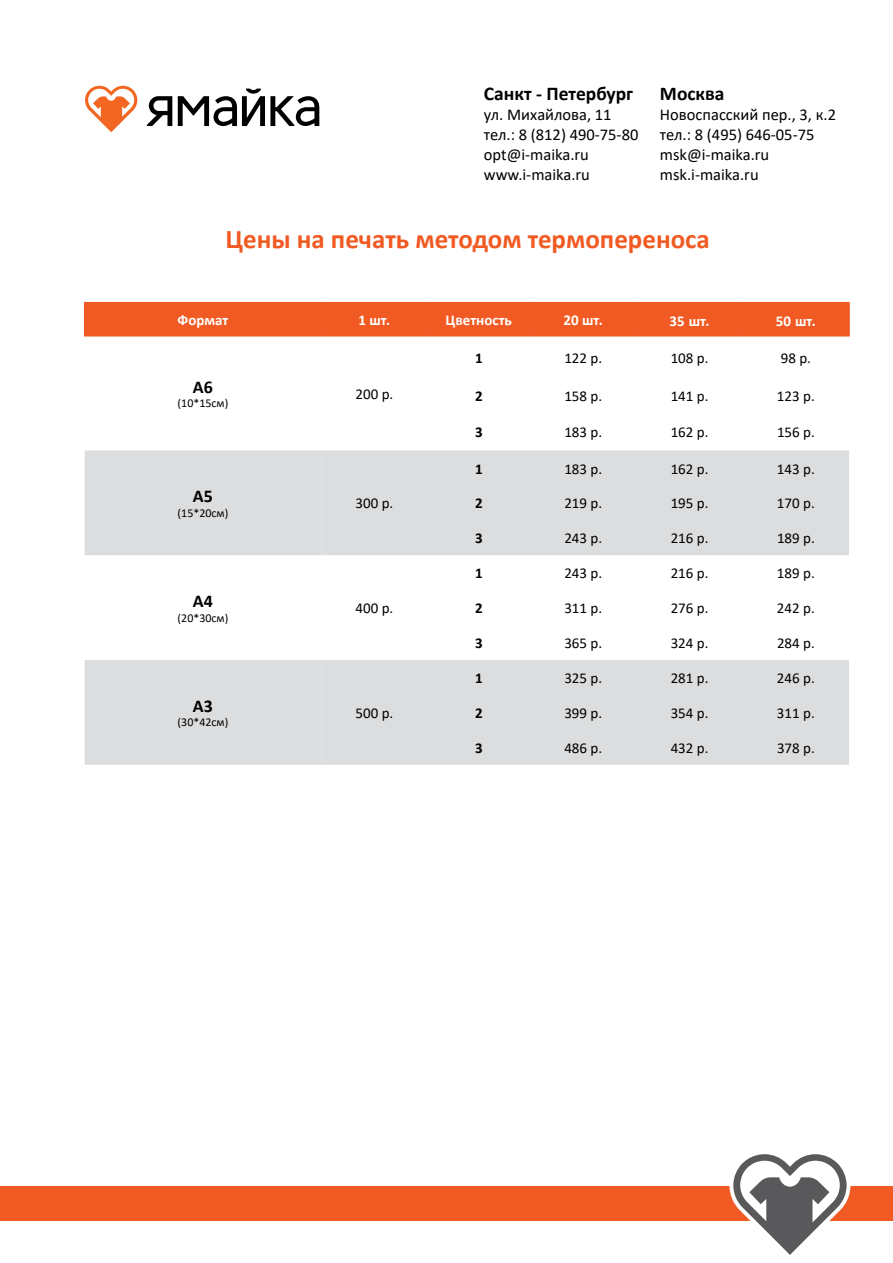
<style>
.page{position:relative;width:893px;height:1263px;background:#fff}
.page>*{position:absolute;margin:0;border:0;box-sizing:border-box;transform-origin:0 0}
.t1{font:700 27px "Calibri";color:#f15a22}
.t2{font:700 19.5px "Calibri";color:#000}
.t3{font:700 18px "Calibri";color:#000}
.t4{font:16.5px/19.8px "Calibri";color:#000}
.t5{font:15px "Calibri";color:#000}
.t6{font:700 15px "Calibri";color:#fff}
.t7{font:700 15px "Calibri";color:#000}
.t8{font:12px "Calibri";color:#000}
</style>
<div class="page">
<div style="left:0;top:1186px;width:893px;height:34px;background:#f15a22"></div>
<div style="left:85px;top:303px;width:763px;height:32px;background:#f15a22"></div>
<svg style="left:85px;top:450px;width:236px;height:315px;fill:#dcddde"></svg>
<svg style="left:321px;top:450px;width:528px;height:315px;fill:#dcddde"></svg>
<hr style="left:84px;top:335px;width:237px;height:1px;background:#f15a22">
<hr style="left:321px;top:335px;width:107px;height:1px;background:#f15a22">
<hr style="left:428px;top:335px;width:102px;height:1px;background:#f15a22">
<hr style="left:530px;top:335px;width:106px;height:1px;background:#f15a22">
<hr style="left:636px;top:335px;width:107px;height:1px;background:#f15a22">
<hr style="left:743px;top:335px;width:107px;height:1px;background:#f15a22">
<hr style="left:84px;top:302px;width:237px;height:1px;background:#f15a22">
<hr style="left:84px;top:303px;width:1px;height:32px;background:#f15a22">
<hr style="left:428px;top:302px;width:102px;height:1px;background:#f15a22">
<hr style="left:636px;top:302px;width:107px;height:1px;background:#f15a22">
<hr style="left:321px;top:302px;width:107px;height:1px;background:#f15a22">
<hr style="left:320px;top:303px;width:2px;height:32px;background:#f15a22">
<hr style="left:427px;top:303px;width:1px;height:32px;background:#f15a22">
<hr style="left:530px;top:302px;width:106px;height:1px;background:#f15a22">
<hr style="left:529px;top:303px;width:2px;height:32px;background:#f15a22">
<hr style="left:636px;top:303px;width:1px;height:32px;background:#f15a22">
<hr style="left:743px;top:302px;width:107px;height:1px;background:#f15a22">
<hr style="left:742px;top:303px;width:1px;height:32px;background:#f15a22">
<hr style="left:848px;top:303px;width:2px;height:32px;background:#f15a22">
<svg style="left:729px;top:1154px;width:121px;height:101px"></svg>
<svg style="left:85px;top:86px;width:52px;height:46px"></svg>
<svg style="left:178px;top:89px;width:141px;height:37px"></svg>
<svg style="left:147px;top:96px;width:25px;height:30px"></svg>
<h2 class="t2" style="left:484px;top:80px;width:151px">Санкт - Петербург</h2>
<p class="t4" style="left:484px;top:104px;width:156px">ул. Михайлова, 11 тел.: 8 (812) 490-75-80 opt@i-maika.ru www.i-maika.ru</p>
<h2 class="t2" style="left:660px;top:80px;width:66px">Москва</h2>
<p class="t4" style="left:660px;top:104px;width:178px">Новоспасский пер., 3, к.2 тел.: 8 (495) 646-05-75 msk@i-maika.ru msk.i-maika.ru</p>
<h1 class="t1" style="left:226px;top:220px;width:486px">Цены на печать методом термопереноса</h1>
<p class="t6" style="left:178px;top:309px;width:52px">Формат</p>
<p class="t6" style="left:359px;top:309px;width:33px">1 шт.</p>
<p class="t6" style="left:446px;top:309px;width:68px">Цветность</p>
<p class="t6" style="left:564px;top:309px;width:41px">20 шт.</p>
<p class="t6" style="left:670px;top:310px;width:42px">35 шт.</p>
<p class="t6" style="left:776px;top:310px;width:42px">50 шт.</p>
<p class="t3" style="left:193px;top:374px;width:22px">А6</p>
<p class="t8" style="left:178px;top:395px;width:52px">(10*15см)</p>
<p class="t3" style="left:193px;top:484px;width:22px">А5</p>
<p class="t8" style="left:178px;top:504px;width:52px">(15*20см)</p>
<p class="t3" style="left:193px;top:588px;width:22px">А4</p>
<p class="t8" style="left:178px;top:609px;width:52px">(20*30см)</p>
<p class="t3" style="left:193px;top:693px;width:22px">А3</p>
<p class="t8" style="left:178px;top:714px;width:52px">(30*42см)</p>
<p class="t5" style="left:355px;top:384px;width:39px">200 р.</p>
<p class="t5" style="left:355px;top:493px;width:39px">300 р.</p>
<p class="t5" style="left:355px;top:598px;width:39px">400 р.</p>
<p class="t5" style="left:355px;top:703px;width:39px">500 р.</p>
<p class="t7" style="left:475px;top:347px;width:9px">1</p>
<p class="t5" style="left:564px;top:347px;width:39px">122 р.</p>
<p class="t5" style="left:671px;top:347px;width:39px">108 р.</p>
<p class="t5" style="left:781px;top:347px;width:32px">98 р.</p>
<p class="t7" style="left:475px;top:385px;width:9px">2</p>
<p class="t5" style="left:564px;top:385px;width:39px">158 р.</p>
<p class="t5" style="left:671px;top:385px;width:39px">141 р.</p>
<p class="t5" style="left:777px;top:385px;width:39px">123 р.</p>
<p class="t7" style="left:475px;top:422px;width:9px">3</p>
<p class="t5" style="left:564px;top:422px;width:39px">183 р.</p>
<p class="t5" style="left:671px;top:422px;width:39px">162 р.</p>
<p class="t5" style="left:777px;top:422px;width:39px">156 р.</p>
<p class="t7" style="left:475px;top:458px;width:9px">1</p>
<p class="t5" style="left:564px;top:458px;width:39px">183 р.</p>
<p class="t5" style="left:671px;top:458px;width:39px">162 р.</p>
<p class="t5" style="left:777px;top:458px;width:39px">143 р.</p>
<p class="t7" style="left:475px;top:493px;width:9px">2</p>
<p class="t5" style="left:564px;top:493px;width:39px">219 р.</p>
<p class="t5" style="left:671px;top:493px;width:39px">195 р.</p>
<p class="t5" style="left:777px;top:493px;width:39px">170 р.</p>
<p class="t7" style="left:475px;top:528px;width:9px">3</p>
<p class="t5" style="left:564px;top:528px;width:39px">243 р.</p>
<p class="t5" style="left:671px;top:528px;width:39px">216 р.</p>
<p class="t5" style="left:777px;top:528px;width:39px">189 р.</p>
<p class="t7" style="left:475px;top:563px;width:9px">1</p>
<p class="t5" style="left:564px;top:563px;width:39px">243 р.</p>
<p class="t5" style="left:671px;top:563px;width:39px">216 р.</p>
<p class="t5" style="left:777px;top:563px;width:39px">189 р.</p>
<p class="t7" style="left:475px;top:598px;width:9px">2</p>
<p class="t5" style="left:564px;top:598px;width:39px">311 р.</p>
<p class="t5" style="left:671px;top:598px;width:39px">276 р.</p>
<p class="t5" style="left:777px;top:598px;width:39px">242 р.</p>
<p class="t7" style="left:475px;top:632px;width:9px">3</p>
<p class="t5" style="left:564px;top:633px;width:39px">365 р.</p>
<p class="t5" style="left:671px;top:633px;width:39px">324 р.</p>
<p class="t5" style="left:777px;top:633px;width:39px">284 р.</p>
<p class="t7" style="left:475px;top:667px;width:9px">1</p>
<p class="t5" style="left:564px;top:668px;width:39px">325 р.</p>
<p class="t5" style="left:671px;top:668px;width:39px">281 р.</p>
<p class="t5" style="left:777px;top:668px;width:39px">246 р.</p>
<p class="t7" style="left:475px;top:702px;width:9px">2</p>
<p class="t5" style="left:564px;top:703px;width:39px">399 р.</p>
<p class="t5" style="left:671px;top:703px;width:39px">354 р.</p>
<p class="t5" style="left:777px;top:703px;width:39px">311 р.</p>
<p class="t7" style="left:475px;top:737px;width:9px">3</p>
<p class="t5" style="left:564px;top:737px;width:39px">486 р.</p>
<p class="t5" style="left:671px;top:737px;width:39px">432 р.</p>
<p class="t5" style="left:777px;top:737px;width:39px">378 р.</p>
</div>
